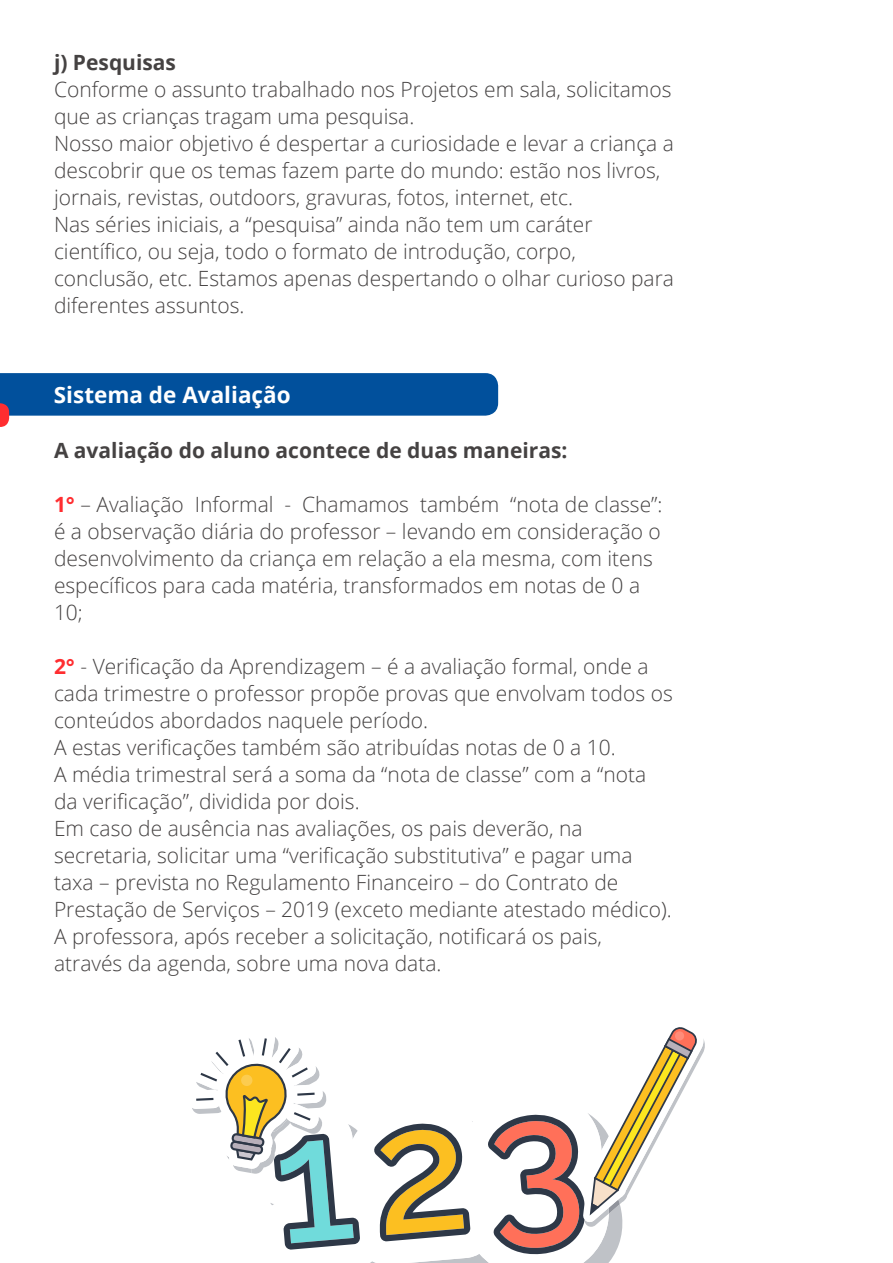
<style>
.page{position:relative;width:893px;height:1263px;background:#fff}
.page>*{position:absolute;margin:0;border:0;box-sizing:border-box;transform-origin:0 0}
.t1{font:700 22.5px "Open Sans";color:#fff}
.t2{font:300 21px/27px "Open Sans";color:#454242}
.t3{font:700 21px "Open Sans";color:#454242}
.s1{font-weight:700;color:#ff2d30}
</style>
<div class="page">
<svg style="left:0;top:373px;width:498px;height:54px"></svg>
<svg style="left:370px;top:1121px;width:239px;height:142px"></svg>
<svg style="left:374px;top:1123px;width:97px;height:118px"></svg>
<svg style="left:192px;top:1037px;width:168px;height:213px"></svg>
<svg style="left:487px;top:1027px;width:218px;height:228px"></svg>
<p class="t3" style="left:54px;top:48px;width:124px">j) Pesquisas</p>
<p class="t2" style="left:54px;top:75px;width:621px">Conforme o assunto trabalhado nos Projetos em sala, solicitamos que as crianças tragam uma pesquisa.<br>Nosso maior objetivo é despertar a curiosidade e levar a criança a descobrir que os temas fazem parte do mundo: estão nos livros, jornais, revistas, outdoors, gravuras, fotos, internet, etc.<br>Nas séries iniciais, a “pesquisa” ainda não tem um caráter científico, ou seja, todo o formato de introdução, corpo, conclusão, etc. Estamos apenas despertando o olhar curioso para diferentes assuntos.</p>
<p class="t1" style="left:54px;top:379px;width:238px">Sistema de Avaliação</p>
<p class="t3" style="left:54px;top:436px;width:515px">A avaliação do aluno acontece de duas maneiras:</p>
<p class="t2" style="left:54px;top:490px;width:610px"><span class="s1">1°</span> – Avaliação Informal - Chamamos também “nota de classe”: é a observação diária do professor – levando em consideração o desenvolvimento da criança em relação a ela mesma, com itens específicos para cada matéria, transformados em notas de 0 a 10;</p>
<p class="t2" style="left:54px;top:652px;width:620px"><span class="s1">2°</span> - Verificação da Aprendizagem – é a avaliação formal, onde a cada trimestre o professor propõe provas que envolvam todos os conteúdos abordados naquele período.<br>A estas verificações também são atribuídas notas de 0 a 10.<br>A média trimestral será a soma da “nota de classe” com a “nota da verificação”, dividida por dois.<br>Em caso de ausência nas avaliações, os pais deverão, na secretaria, solicitar uma “verificação substitutiva” e pagar uma taxa – prevista no Regulamento Financeiro – do Contrato de Prestação de Serviços – 2019 (exceto mediante atestado médico).<br>A professora, após receber a solicitação, notificará os pais, através da agenda, sobre uma nova data.</p>
</div>
